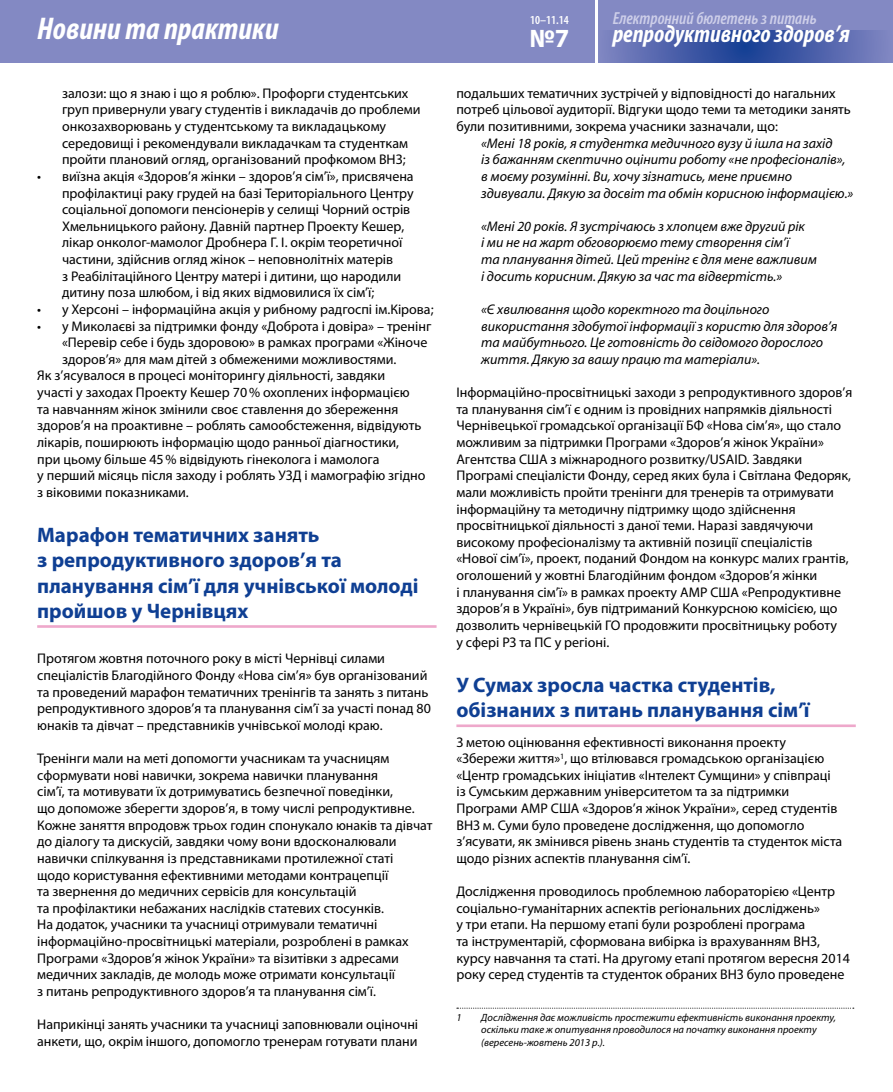
<style>
.page{position:relative;width:893px;height:1092px;background:#fff}
.page>*{position:absolute;margin:0;border:0;box-sizing:border-box;transform-origin:0 0}
.t1{font:italic 700 condensed 31.5px "Myriad Pro";color:#fff}
.t2{font:700 26.25px "Myriad Pro";color:#fff}
.t3{font:italic 700 condensed 24.5px "Myriad Pro";color:#fff}
.t4{font:700 21px/25.2px "Myriad Pro";color:#0f3f93}
.t5{font:italic 600 condensed 17.5px "Myriad Pro";color:#cecfe9}
.t6{font:14px/16.6px "Myriad Pro";color:#000}
.t7{font:italic 14px/16.6px "Myriad Pro";color:#000}
.t8{font:600 condensed 12.25px "Myriad Pro";color:#fff}
.t9{font:italic 10.5px/12.6px "Myriad Pro";color:#000}
</style>
<div class="page">
<div style="left:0;top:0;width:893px;height:62px;background:#8389c3"></div>
<svg style="left:597px;top:30px;width:283px;height:32px"></svg>
<hr style="left:595px;top:0;width:2px;height:62px;background:#fff">
<hr style="left:37px;top:625px;width:400px;height:2px;background:#eea8cb">
<hr style="left:456px;top:724px;width:400px;height:3px;background:#eea8cb">
<svg style="left:457px;top:1007px;width:397px;height:1px"></svg>
<h1 class="t1" style="left:37px;top:9px;width:243px">Новини та практики</h1>
<p class="t6" style="left:62px;top:85px;width:360px">залози: що я знаю і що я роблю». Профорги студентських груп привернули увагу студентів і викладачів до проблеми онкозахворювань у студентському та викладацькому середовищі і рекомендували викладачкам та студенткам пройти плановий огляд, організований профкомом ВНЗ;</p>
<p class="t6" style="left:62px;top:168px;width:353px;text-indent:-25px">• виїзна акція «Здоров’я жінки – здоров’я сім’ї», присвячена профілактиці раку грудей на базі Територіального Центру соціальної допомоги пенсіонерів у селищі Чорний острів Хмельницького району. Давній партнер Проекту Кешер, лікар онколог-мамолог Дробнера Г. І . окрім теоретичної частини, здійснив огляд жінок – неповнолітніх матерів<br>з Реабілітаційного Центру матері і дитини, що народили дитину поза шлюбом, і від яких відмовилися їх сім’ї;</p>
<p class="t6" style="left:37px;top:301px;width:398px">• у Херсоні – інформаційна акція у рибному радгоспі ім.Кірова;</p>
<p class="t6" style="left:37px;top:317px;width:396px">• у Миколаєві за підтримки фонду «Доброта і довіра» – тренінг</p>
<p class="t6" style="left:62px;top:334px;width:367px">«Перевір себе і будь здоровою» в рамках програми «Жіноче</p>
<p class="t6" style="left:62px;top:350px;width:336px">здоров’я» для мам дітей з обмеженими можливостями.</p>
<p class="t6" style="left:37px;top:367px;width:349px">Як з’ясувалося в процесі моніторингу діяльності, завдяки</p>
<p class="t6" style="left:37px;top:384px;width:374px">участі у заходах Проекту Кешер 70% охоплених інформацією</p>
<p class="t6" style="left:37px;top:400px;width:363px">та навчанням жінок змінили своє ставлення до збереження</p>
<p class="t6" style="left:37px;top:417px;width:386px">здоров’я на проактивне – роблять самообстеження, відвідують</p>
<p class="t6" style="left:37px;top:433px;width:363px">лікарів, поширюють інформацію щодо ранньої діагностики,</p>
<p class="t6" style="left:37px;top:450px;width:344px">при цьому більше 45% відвідують гінеколога і мамолога</p>
<p class="t6" style="left:37px;top:467px;width:390px">у перший місяць після заходу і роблять УЗД і мамографію згідно</p>
<p class="t6" style="left:37px;top:483px;width:153px">з віковими показниками.</p>
<h3 class="t4" style="left:37px;top:521px;width:383px">Марафон тематичних занять<br>з репродуктивного здоров’я та планування сім’ї для учнівської молоді пройшов у Чернівцях</h3>
<p class="t6" style="left:37px;top:650px;width:395px">Протягом жовтня поточного року в місті Чернівці силами спеціалістів Благодійного Фонду «Нова сім’я» був організований та проведений марафон тематичних тренінгів та занять з питань репродуктивного здоров’я та планування сім’ї за участі понад 80 юнаків та дівчат – представників учнівської молоді краю.</p>
<p class="t6" style="left:37px;top:749px;width:397px">Тренінги мали на меті допомогти учасникам та учасницям сформувати нові навички, зокрема навички планування<br>сім’ї, та мотивувати їх дотримуватись безпечної поведінки,<br>що допоможе зберегти здоров’я, в тому числі репродуктивне.<br>Кожне заняття впродовж трьох годин спонукало юнаків та дівчат до діалогу та дискусій, завдяки чому вони вдосконалювали навички спілкування із представниками протилежної статі<br>щодо користування ефективними методами контрацепції<br>та звернення до медичних сервісів для консультацій<br>та профілактики небажаних наслідків статевих стосунків.<br>На додаток, учасники та учасниці отримували тематичні інформаційно-просвітницькі матеріали, розроблені в рамках Програми «Здоров’я жінок України» та візитівки з адресами медичних закладів, де молодь може отримати консультації<br>з питань репродуктивного здоров’я та планування сім’ї.</p>
<p class="t6" style="left:37px;top:1015px;width:383px">Наприкінці занять учасники та учасниці заповнювали оціночні анкети, що, окрім іншого, допомогло тренерам готувати плани</p>
<p class="t8" style="left:530px;top:12px;width:40px">10–11.14</p>
<p class="t5" style="left:613px;top:7px;width:206px">Електронний бюлетень з питань</p>
<h2 class="t2" style="left:529px;top:22px;width:42px">№7</h2>
<h3 class="t3" style="left:613px;top:19px;width:238px">репродуктивного здоров’я</h3>
<p class="t6" style="left:456px;top:85px;width:396px">подальших тематичних зустрічей у відповідності до нагальних потреб цільової аудиторії. Відгуки щодо теми та методики занять були позитивними, зокрема учасники зазначали, що:</p>
<p class="t7" style="left:481px;top:134px;width:374px">«Мені 18 років, я студентка медичного вузу й ішла на захід<br>із бажанням скептично оцінити роботу «не професіоналів», в моєму розумінні. Ви, хочу зізнатись, мене приємно здивували. Дякую за досвіт та обмін корисною інформацією.»</p>
<p class="t7" style="left:481px;top:217px;width:337px">«Мені 20 років. Я зустрічаюсь з хлопцем вже другий рік<br>і ми не на жарт обговорюємо тему створення сім’ї<br>та планування дітей. Цей тренінг є для мене важливим і досить корисним. Дякую за час та відвертість.»</p>
<p class="t7" style="left:481px;top:301px;width:358px">«Є хвилювання щодо коректного та доцільного використання здобутої інформації з користю для здоров’я та майбутнього. Це готовність до свідомого дорослого життя. Дякую за вашу працю та матеріали».</p>
<p class="t6" style="left:456px;top:384px;width:397px">Інформаційно-просвітницькі заходи з репродуктивного здоров’я та планування сім’ї є одним із провідних напрямків діяльності Чернівецької громадської організації БФ «Нова сім’я», що стало можливим за підтримки Програми «Здоров’я жінок України» Агентства США з міжнародного розвитку/USAID. Завдяки Програмі спеціалісти Фонду, серед яких була і Світлана Федоряк, мали можливість пройти тренінги для тренерів та отримувати інформаційну та методичну підтримку щодо здійснення просвітницької діяльності з даної теми. Наразі завдячуючи високому професіоналізму та активній позиції спеціалістів «Нової сім’ї», проект, поданий Фондом на конкурс малих грантів, оголошений у жовтні Благодійним фондом «Здоров’я жінки<br>і планування сім’ї» в рамках проекту АМР США «Репродуктивне здоров’я в Україні», був підтриманий Конкурсною комісією, що дозволить чернівецькій ГО продовжити просвітницьку роботу<br>у сфері РЗ та ПС у регіоні.</p>
<h3 class="t4" style="left:456px;top:671px;width:355px">У Сумах зросла частка студентів, обізнаних з питань планування сім’ї</h3>
<p class="t6" style="left:456px;top:733px;width:382px">З метою оцінювання ефективності виконання проекту «Збережи життя»<sup>1</sup>, що втілювався громадською організацією «Центр громадських ініціатив «Інтелект Сумщини» у співпраці із Сумським державним університетом та за підтримки Програми АМР США «Здоров’я жінок України», серед студентів ВНЗ</p>
<p class="t6" style="left:456px;top:816px;width:387px;text-indent:27px">м. Суми було проведене дослідження, що допомогло з’ясувати, як змінився рівень знань студентів та студенток міста щодо різних аспектів планування сім’ї.</p>
<p class="t6" style="left:456px;top:882px;width:395px">Дослідження проводилось проблемною лабораторією «Центр соціально-гуманітарних аспектів регіональних досліджень»<br>у три етапи. На першому етапі були розроблені програма<br>та інструментарій, сформована вибірка із врахуванням ВНЗ, курсу навчання та статі. На другому етапі протягом вересня 2014 року серед студентів та студенток обраних ВНЗ</p>
<p class="t6" style="left:747px;top:966px;width:99px">було проведене</p>
<p class="t9" style="left:456px;top:1010px;width:7px">1</p>
<p class="t9" style="left:481px;top:1010px;width:356px">Дослідження дає можливість простежити ефективність виконання проекту, оскільки таке ж опитування проводилося на початку виконання проекту (вересень-жовтень 2013 р.).</p>
</div>
